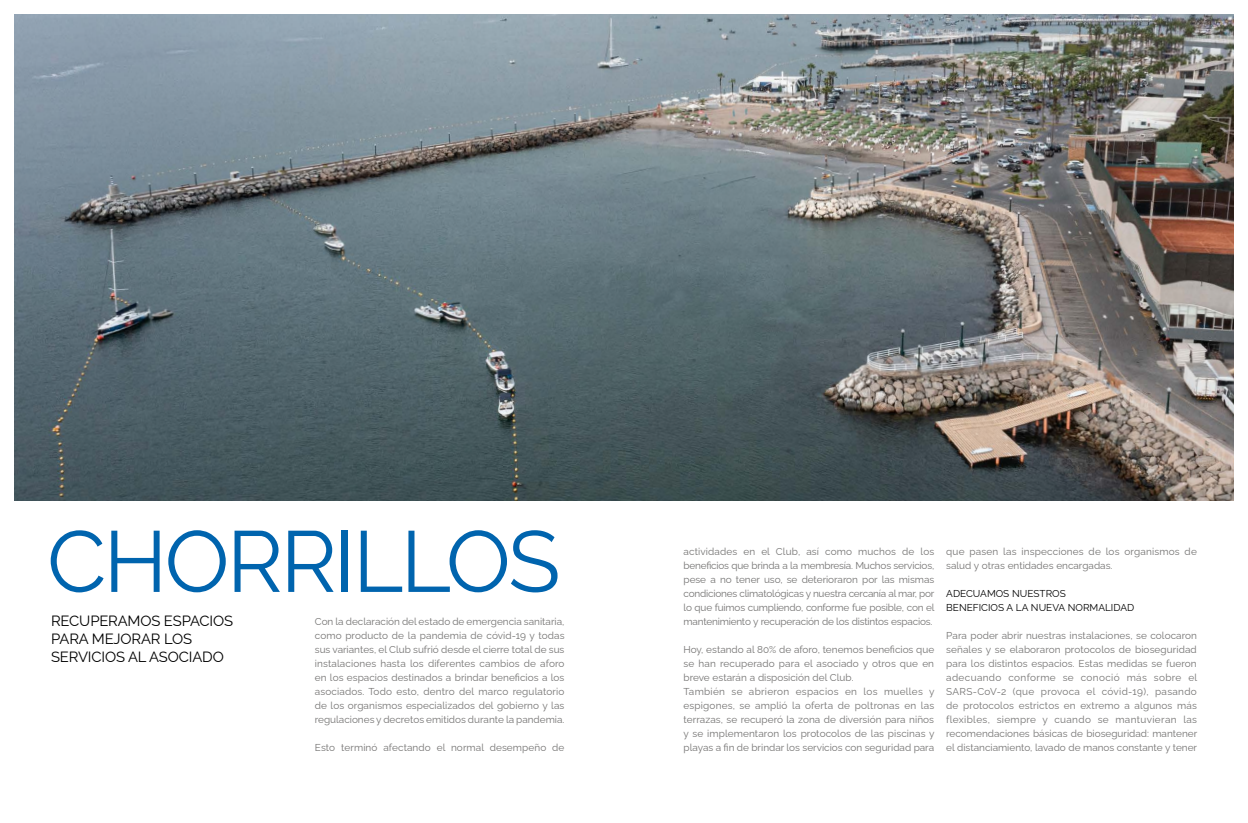
<style>
.page{position:relative;width:1248px;height:823px;background:#fff}
.page>*{position:absolute;margin:0;border:0;box-sizing:border-box;transform-origin:0 0}
.t1{font:100 86.2px "Raleway";letter-spacing:-.03em;color:#0064ae}
.t2{font:100 14.8px/17.9px "Raleway";letter-spacing:-.01em;color:#000}
.t3{font:100 10px/14px "Raleway";color:#747372;text-align:justify}
.t4{font:100 10px/14px "Raleway";color:#000}
</style>
<div class="page">
<img style="left:14px;top:14px;width:1219px;height:486px">
<h1 class="t1" style="left:47px;top:492px;width:515px">CHORRILLOS</h1>
<h2 class="t2" style="left:51px;top:610px;width:183px">RECUPERAMOS ESPACIOS<br>PARA MEJORAR LOS<br>SERVICIOS AL ASOCIADO</h2>
<p class="t3" style="left:315px;top:612px;width:251px">Con la declaración del estado de emergencia sanitaria, como producto de la pandemia de cóvid-19 y todas sus variantes, el Club sufrió desde el cierre total de sus instalaciones hasta los diferentes cambios de aforo en los espacios destinados a brindar beneficios a los asociados. Todo esto, dentro del marco regulatorio de los organismos especializados del gobierno y las regulaciones y decretos emitidos durante la pandemia.</p>
<p class="t3" style="left:315px;top:738px;width:251px">Esto terminó afectando el normal desempeño de</p>
<p class="t3" style="left:683px;top:542px;width:252px">actividades en el Club, así como muchos de los beneficios que brinda a la membresía. Muchos servicios, pese a no tener uso, se deterioraron por las mismas condiciones climatológicas y nuestra cercanía al mar, por lo que fuimos cumpliendo, conforme fue posible, con el mantenimiento y recuperación de los distintos espacios.</p>
<p class="t3" style="left:683px;top:640px;width:252px;text-align:left">Hoy, estando al 80% de aforo, tenemos beneficios que se han recuperado para el asociado y otros que en breve estarán a disposición del Club.<br>También se abrieron espacios en los muelles y espigones, se amplió la oferta de poltronas en las terrazas, se recuperó la zona de diversión para niños y se implementaron los protocolos de las piscinas y playas a fin de brindar los servicios con seguridad para</p>
<p class="t3" style="left:946px;top:542px;width:252px">que pasen las inspecciones de los organismos de salud y otras entidades encargadas.</p>
<p class="t4" style="left:946px;top:584px;width:189px">ADECUAMOS NUESTROS<br>BENEFICIOS A LA NUEVA NORMALIDAD</p>
<p class="t3" style="left:946px;top:626px;width:252px">Para poder abrir nuestras instalaciones, se colocaron señales y se elaboraron protocolos de bioseguridad para los distintos espacios. Estas medidas se fueron adecuando conforme se conoció más sobre el SARS-CoV-2 (que provoca el cóvid-19), pasando de protocolos estrictos en extremo a algunos más flexibles, siempre y cuando se mantuvieran las recomendaciones básicas de bioseguridad: mantener el distanciamiento, lavado de manos constante y tener</p>
</div>
